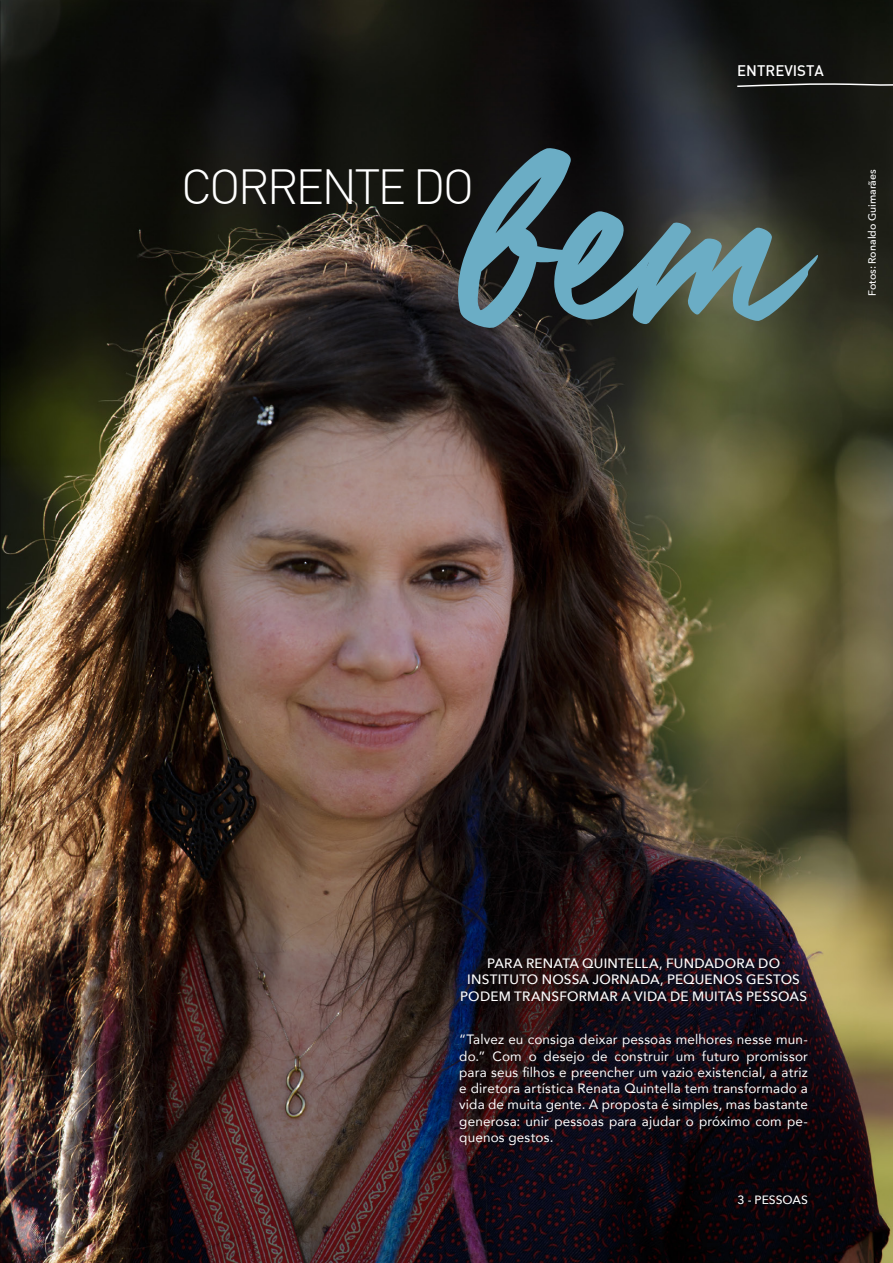
<style>
.page{position:relative;width:893px;height:1263px;background:#fff}
.page>*{position:absolute;margin:0;border:0;box-sizing:border-box;transform-origin:0 0}
.t1{font:319.5px "Guld Script PERSONALUSEONLY";color:#6badc5}
.t2{font:300 48.3px "DIN";letter-spacing:-.06em;color:#fff}
.t3{font:500 15px "DIN";color:#fff}
.t4{font:13.5px/16.2px "Avenir";letter-spacing:.015em;color:#fff;text-align:justify}
.t5{font:500 13.5px/16.2px "Avenir Next";letter-spacing:.015em;color:#fff;text-align:center}
.t6{font:500 12px "Avenir Next";color:#fff}
.t7{font:500 10.5px "Avenir Next";color:#fff}
</style>
<div class="page">
<img style="left:0;top:0;width:893px;height:1263px">
<svg style="left:736px;top:82px;width:157px;height:7px"></svg>
<p class="t3" style="left:737px;top:61px;width:88px">ENTREVISTA</p>
<h1 class="t1" style="left:463px;top:59px;width:346px">bem</h1>
<h2 class="t2" style="left:181px;top:157px;width:295px">CORRENTE DO</h2>
<p class="t7" style="left:863px;top:296px;width:128px;rotate:-90deg">Fotos: Ronaldo Guimarães</p>
<p class="t5" style="left:460px;top:955px;width:348px">PARA RENATA QUINTELLA, FUNDADORA DO<br>INSTITUTO NOSSA JORNADA, PEQUENOS GESTOS<br>PODEM TRANSFORMAR A VIDA DE MUITAS PESSOAS</p>
<p class="t4" style="left:459px;top:1031px;width:350px">“Talvez eu consiga deixar pessoas melhores nesse mun&shy;do.” Com o desejo de construir um futuro promissor para seus filhos e preencher um vazio existencial, a atriz e diretora artística Renata Quintella tem transformado a vida de muita gente. A proposta é simples, mas bastante generosa: unir pessoas para ajudar o próximo com pe&shy;quenos gestos.</p>
<p class="t6" style="left:738px;top:1189px;width:72px">3 - PESSOAS</p>
</div>
